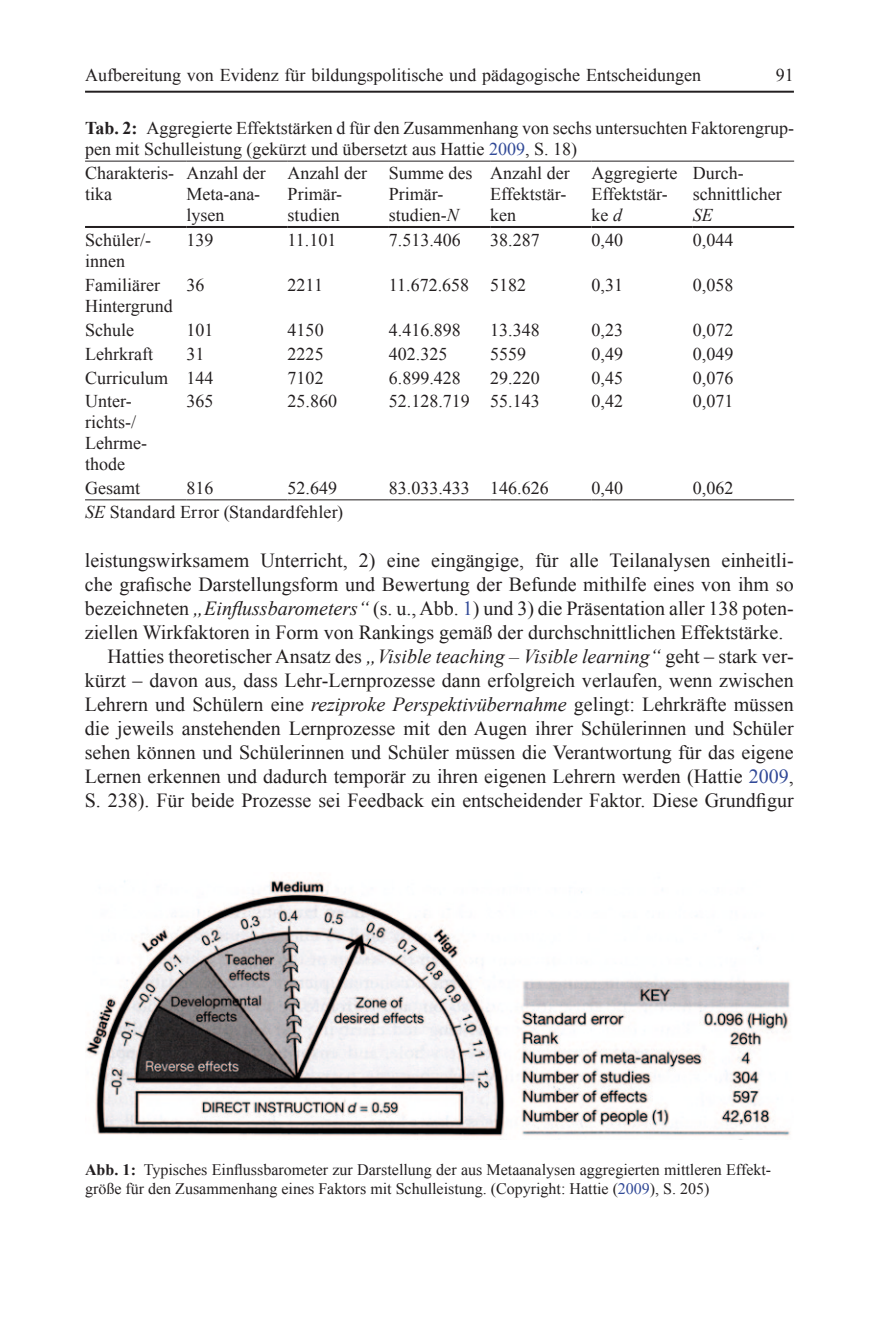
<style>
.page{position:relative;width:879px;height:1333px;background:#fff}
.page>*{position:absolute;margin:0;border:0;box-sizing:border-box;transform-origin:0 0}
.t1{font:20px "Times New Roman";color:#231f20}
.t2{font:18px/21px "Times New Roman";color:#231f20}
.t3{font:italic 18px "Times New Roman";color:#231f20}
.t4{font:16px/19px "Times New Roman";color:#231f20}
.s1{font-weight:700}
.s2{color:#324a97}
.s3{font-style:italic}
</style>
<div class="page">
<hr style="left:85px;top:91px;width:709px;height:2px;background:#231f20">
<hr style="left:186px;top:499px;width:102px;height:1px;background:#231f20">
<hr style="left:288px;top:499px;width:101px;height:1px;background:#231f20">
<hr style="left:389px;top:499px;width:101px;height:1px;background:#231f20">
<hr style="left:490px;top:499px;width:101px;height:1px;background:#231f20">
<hr style="left:591px;top:499px;width:102px;height:1px;background:#231f20">
<hr style="left:693px;top:499px;width:101px;height:1px;background:#231f20">
<hr style="left:85px;top:499px;width:101px;height:1px;background:#231f20">
<hr style="left:693px;top:226px;width:101px;height:2px;background:#231f20">
<hr style="left:591px;top:226px;width:102px;height:2px;background:#231f20">
<hr style="left:490px;top:226px;width:101px;height:2px;background:#231f20">
<hr style="left:389px;top:226px;width:101px;height:2px;background:#231f20">
<hr style="left:288px;top:226px;width:101px;height:2px;background:#231f20">
<hr style="left:186px;top:226px;width:102px;height:2px;background:#231f20">
<hr style="left:85px;top:226px;width:101px;height:2px;background:#231f20">
<hr style="left:85px;top:161px;width:101px;height:1px;background:#231f20">
<hr style="left:186px;top:161px;width:102px;height:1px;background:#231f20">
<hr style="left:288px;top:161px;width:101px;height:1px;background:#231f20">
<hr style="left:389px;top:161px;width:101px;height:1px;background:#231f20">
<hr style="left:490px;top:161px;width:101px;height:1px;background:#231f20">
<hr style="left:591px;top:161px;width:102px;height:1px;background:#231f20">
<hr style="left:693px;top:161px;width:101px;height:1px;background:#231f20">
<img style="left:85px;top:880px;width:705px;height:256px">
<p class="t2" style="left:85px;top:64px;width:617px">Aufbereitung von Evidenz für bildungspolitische und pädagogische Entscheidungen</p>
<p class="t2" style="left:776px;top:64px;width:19px">91</p>
<p class="t2" style="left:85px;top:118px;width:710px"><span class="s1">Tab. 2:</span> Aggregierte Effektstärken d für den Zusammenhang von sechs untersuchten Faktorengrup&shy;pen mit Schulleistung (gekürzt und übersetzt aus Hattie <span class="s2">2009</span>, S. 18)</p>
<p class="t2" style="left:85px;top:162px;width:90px">Charakteris&shy;tika</p>
<p class="t2" style="left:186px;top:162px;width:81px">Anzahl der<br>Meta-ana&shy;lysen</p>
<p class="t2" style="left:288px;top:162px;width:81px">Anzahl der<br>Primär&shy;studien</p>
<p class="t2" style="left:389px;top:162px;width:85px">Summe des<br>Primär&shy;studien-<span class="s3">N</span></p>
<p class="t2" style="left:490px;top:162px;width:81px">Anzahl der<br>Effektstär&shy;ken</p>
<p class="t2" style="left:591px;top:162px;width:87px">Aggregierte<br>Effektstär&shy;ke <span class="s3">d</span></p>
<p class="t2" style="left:693px;top:162px;width:90px">Durch&shy;schnittlicher</p>
<p class="t3" style="left:693px;top:203px;width:21px">SE</p>
<p class="t2" style="left:85px;top:229px;width:67px">Schüler/- innen</p>
<p class="t2" style="left:186px;top:229px;width:28px">139</p>
<p class="t2" style="left:288px;top:229px;width:50px">11.101</p>
<p class="t2" style="left:389px;top:229px;width:74px">7.513.406</p>
<p class="t2" style="left:490px;top:229px;width:51px">38.287</p>
<p class="t2" style="left:591px;top:229px;width:33px">0,40</p>
<p class="t2" style="left:693px;top:229px;width:42px">0,044</p>
<p class="t2" style="left:85px;top:274px;width:89px">Familiärer<br>Hintergrund</p>
<p class="t2" style="left:186px;top:274px;width:19px">36</p>
<p class="t2" style="left:288px;top:274px;width:37px">2211</p>
<p class="t2" style="left:389px;top:274px;width:139px">11.672.658 5182</p>
<p class="t2" style="left:591px;top:274px;width:33px">0,31</p>
<p class="t2" style="left:693px;top:274px;width:42px">0,058</p>
<p class="t2" style="left:85px;top:319px;width:50px">Schule</p>
<p class="t2" style="left:186px;top:319px;width:28px">101</p>
<p class="t2" style="left:288px;top:319px;width:37px">4150</p>
<p class="t2" style="left:389px;top:319px;width:74px">4.416.898</p>
<p class="t2" style="left:490px;top:319px;width:51px">13.348</p>
<p class="t2" style="left:591px;top:319px;width:33px">0,23</p>
<p class="t2" style="left:693px;top:319px;width:42px">0,072</p>
<p class="t2" style="left:85px;top:343px;width:69px">Lehrkraft</p>
<p class="t2" style="left:186px;top:343px;width:19px">31</p>
<p class="t2" style="left:288px;top:343px;width:37px">2225</p>
<p class="t2" style="left:389px;top:343px;width:60px">402.325</p>
<p class="t2" style="left:490px;top:343px;width:38px">5559</p>
<p class="t2" style="left:591px;top:343px;width:33px">0,49</p>
<p class="t2" style="left:693px;top:343px;width:42px">0,049</p>
<p class="t2" style="left:85px;top:367px;width:130px">Curriculum 144</p>
<p class="t2" style="left:288px;top:367px;width:37px">7102</p>
<p class="t2" style="left:389px;top:367px;width:74px">6.899.428</p>
<p class="t2" style="left:490px;top:367px;width:51px">29.220</p>
<p class="t2" style="left:591px;top:367px;width:33px">0,45</p>
<p class="t2" style="left:693px;top:367px;width:42px">0,076</p>
<p class="t2" style="left:85px;top:390px;width:63px">Unter&shy;richts-/<br>Lehrme&shy;thode</p>
<p class="t2" style="left:186px;top:390px;width:28px">365</p>
<p class="t2" style="left:288px;top:390px;width:51px">25.860</p>
<p class="t2" style="left:389px;top:390px;width:152px">52.128.719 55.143</p>
<p class="t2" style="left:591px;top:390px;width:33px">0,42</p>
<p class="t2" style="left:693px;top:390px;width:42px">0,071</p>
<p class="t2" style="left:85px;top:477px;width:56px">Gesamt</p>
<p class="t2" style="left:186px;top:477px;width:28px">816</p>
<p class="t2" style="left:288px;top:477px;width:51px">52.649</p>
<p class="t2" style="left:389px;top:477px;width:161px">83.033.433 146.626</p>
<p class="t2" style="left:591px;top:477px;width:33px">0,40</p>
<p class="t2" style="left:693px;top:477px;width:42px">0,062</p>
<p class="t2" style="left:85px;top:501px;width:260px"><span class="s3">SE</span> Standard Error (Standardfehler)</p>
<p class="t1" style="left:85px;top:547px;width:710px">leistungswirksamem Unterricht, 2) eine eingängige, für alle Teilanalysen einheitli-</p>
<p class="t1" style="left:85px;top:571px;width:710px">che grafische Darstellungsform und Bewertung der Befunde mithilfe eines von ihm so</p>
<p class="t1" style="left:85px;top:595px;width:710px">bezeichneten <span class="s3">„Einflussbarometers“</span> (s. u., Abb. <span class="s2">1</span>) und 3) die Präsentation aller 138 poten-</p>
<p class="t1" style="left:85px;top:619px;width:700px">ziellen Wirkfaktoren in Form von Rankings gemäß der durchschnittlichen Effektstärke.</p>
<p class="t1" style="left:108px;top:643px;width:687px">Hatties theoretischer Ansatz des <span class="s3">„Visible teaching – Visible learning“</span> geht – stark ver-</p>
<p class="t1" style="left:85px;top:667px;width:710px">kürzt – davon aus, dass Lehr-Lernprozesse dann erfolgreich verlaufen, wenn zwischen</p>
<p class="t1" style="left:85px;top:691px;width:710px">Lehrern und Schülern eine <span class="s3">reziproke Perspektivübernahme</span> gelingt: Lehrkräfte müssen</p>
<p class="t1" style="left:85px;top:715px;width:710px">die jeweils anstehenden Lernprozesse mit den Augen ihrer Schülerinnen und Schüler</p>
<p class="t1" style="left:85px;top:739px;width:710px">sehen können und Schülerinnen und Schüler müssen die Verantwortung für das eigene</p>
<p class="t1" style="left:85px;top:763px;width:710px">Lernen erkennen und dadurch temporär zu ihren eigenen Lehrern werden (Hattie <span class="s2">2009</span>,</p>
<p class="t1" style="left:85px;top:787px;width:710px">S. 238). Für beide Prozesse sei Feedback ein entscheidender Faktor. Diese Grundfigur</p>
<p class="t4" style="left:85px;top:1159px;width:688px"><span class="s1">Abb. 1:</span> Typisches Einflussbarometer zur Darstellung der aus Metaanalysen aggregierten mittleren Effekt&shy;größe für den Zusammenhang eines Faktors mit Schulleistung. (Copyright: Hattie (<span class="s2">2009</span>), S. 205)</p>
</div>
